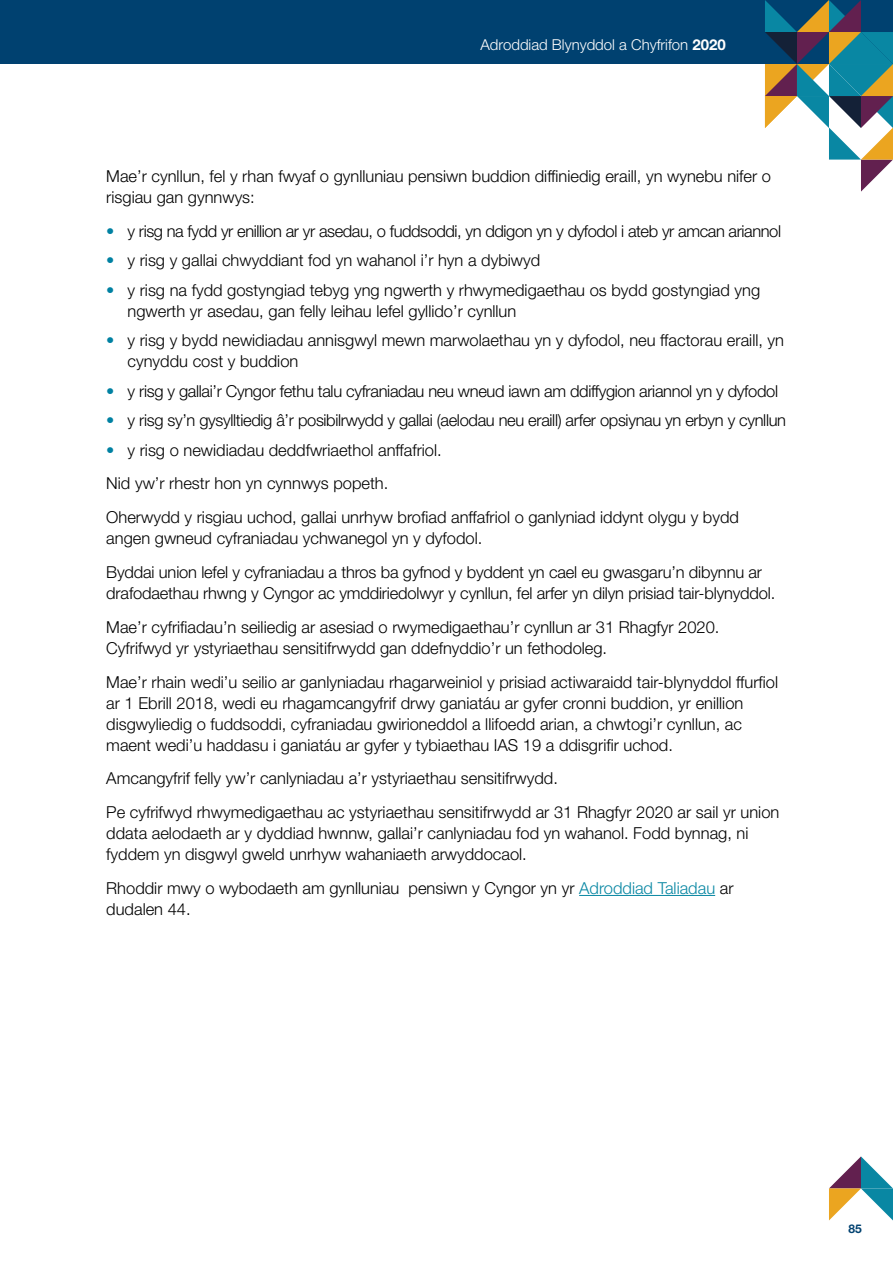
<style>
.page{position:relative;width:893px;height:1263px;background:#fff}
.page>*{position:absolute;margin:0;border:0;box-sizing:border-box;transform-origin:0 0}
.Body_copy{font:300 16.5px/21px "Helvetica Neue LT Std";color:#000}
.Body_copy-2{font:300 16.5px "Helvetica Neue LT Std";letter-spacing:-.02em;color:#000}
.Body_copy-3{font:300 16.5px "Helvetica Neue LT Std";letter-spacing:-.025em;color:#000}
.t1{font:300 15px "Helvetica Neue LT Std";color:#fff}
.t2{font:700 12px "Helvetica Neue LT Std";color:#004170}
.s1{font-weight:700}
.s2{color:#0081a2}
.s3{color:#0987a3}
</style>
<div class="page">
<hr style="left:579px;top:895px;width:136px;height:1px;background:#0987a3">
<div style="left:0;top:0;width:893px;height:64px;background:#004170"></div>
<svg style="left:829px;top:1156px;width:64px;height:64px"></svg>
<svg style="left:765px;top:0;width:128px;height:192px"></svg>
<p class="t1" style="left:480px;top:35px;width:247px">Adroddiad Blynyddol a Chyfrifon <span class="s1">2020</span></p>
<p class="Body_copy" style="left:106px;top:165px;width:666px">Mae’r cynllun, fel y rhan fwyaf o gynlluniau pensiwn buddion diffiniedig eraill, yn wynebu nifer o risgiau gan gynnwys:</p>
<p class="Body_copy-3" style="left:106px;top:221px;width:676px"><span class="s2">•</span> y risg na fydd yr enillion ar yr asedau, o fuddsoddi, yn ddigon yn y dyfodol i ateb yr amcan ariannol</p>
<p class="Body_copy" style="left:106px;top:249px;width:435px"><span class="s2">•</span> y risg y gallai chwyddiant fod yn wahanol i’r hyn a dybiwyd</p>
<p class="Body_copy" style="left:128px;top:279px;width:634px;text-indent:-21px"><span class="s2">•</span> y risg na fydd gostyngiad tebyg yng ngwerth y rhwymedigaethau os bydd gostyngiad yng ngwerth yr asedau, gan felly leihau lefel gyllido’r cynllun</p>
<p class="Body_copy" style="left:128px;top:329px;width:658px;text-indent:-21px"><span class="s2">•</span> y risg y bydd newidiadau annisgwyl mewn marwolaethau yn y dyfodol, neu ffactorau eraill, yn cynyddu cost y buddion</p>
<p class="Body_copy-2" style="left:106px;top:381px;width:673px"><span class="s2">•</span> y risg y gallai’r Cyngor fethu talu cyfraniadau neu wneud iawn am ddiffygion ariannol yn y dyfodol</p>
<p class="Body_copy-2" style="left:106px;top:410px;width:681px"><span class="s2">•</span> y risg sy’n gysylltiedig â’r posibilrwydd y gallai (aelodau neu eraill) arfer opsiynau yn erbyn y cynllun</p>
<p class="Body_copy" style="left:106px;top:439px;width:337px"><span class="s2">•</span> y risg o newidiadau deddfwriaethol anffafriol.</p>
<p class="Body_copy" style="left:106px;top:473px;width:284px">Nid yw’r rhestr hon yn cynnwys popeth.</p>
<p class="Body_copy" style="left:106px;top:506px;width:634px">Oherwydd y risgiau uchod, gallai unrhyw brofiad anffafriol o ganlyniad iddynt olygu y bydd angen gwneud cyfraniadau ychwanegol yn y dyfodol.</p>
<p class="Body_copy" style="left:106px;top:561px;width:671px">Byddai union lefel y cyfraniadau a thros ba gyfnod y byddent yn cael eu gwasgaru’n dibynnu ar drafodaethau rhwng y Cyngor ac ymddiriedolwyr y cynllun, fel arfer yn dilyn prisiad tair-blynyddol.</p>
<p class="Body_copy" style="left:106px;top:616px;width:615px">Mae’r cyfrifiadau’n seiliedig ar asesiad o rwymedigaethau’r cynllun ar 31 Rhagfyr 2020.<br>Cyfrifwyd yr ystyriaethau sensitifrwydd gan ddefnyddio’r un fethodoleg.</p>
<p class="Body_copy" style="left:106px;top:671px;width:673px">Mae’r rhain wedi’u seilio ar ganlyniadau rhagarweiniol y prisiad actiwaraidd tair-blynyddol ffurfiol ar 1 Ebrill 2018, wedi eu rhagamcangyfrif drwy ganiatáu ar gyfer cronni buddion, yr enillion disgwyliedig o fuddsoddi, cyfraniadau gwirioneddol a llifoedd arian, a chwtogi’r cynllun, ac maent wedi’u haddasu i ganiatáu ar gyfer y tybiaethau IAS 19 a ddisgrifir uchod.</p>
<p class="Body_copy" style="left:106px;top:767px;width:453px">Amcangyfrif felly yw’r canlyniadau a’r ystyriaethau sensitifrwydd.</p>
<p class="Body_copy" style="left:106px;top:801px;width:675px">Pe cyfrifwyd rhwymedigaethau ac ystyriaethau sensitifrwydd ar 31 Rhagfyr 2020 ar sail yr union ddata aelodaeth ar y dyddiad hwnnw, gallai’r canlyniadau fod yn wahanol. Fodd bynnag, ni fyddem yn disgwyl gweld unrhyw wahaniaeth arwyddocaol.</p>
<p class="Body_copy" style="left:106px;top:877px;width:629px">Rhoddir mwy o wybodaeth am gynlluniau pensiwn y Cyngor yn yr <span class="s3">Adroddiad Taliadau</span> ar dudalen 44.</p>
<p class="t2" style="left:849px;top:1221px;width:15px">85</p>
</div>
